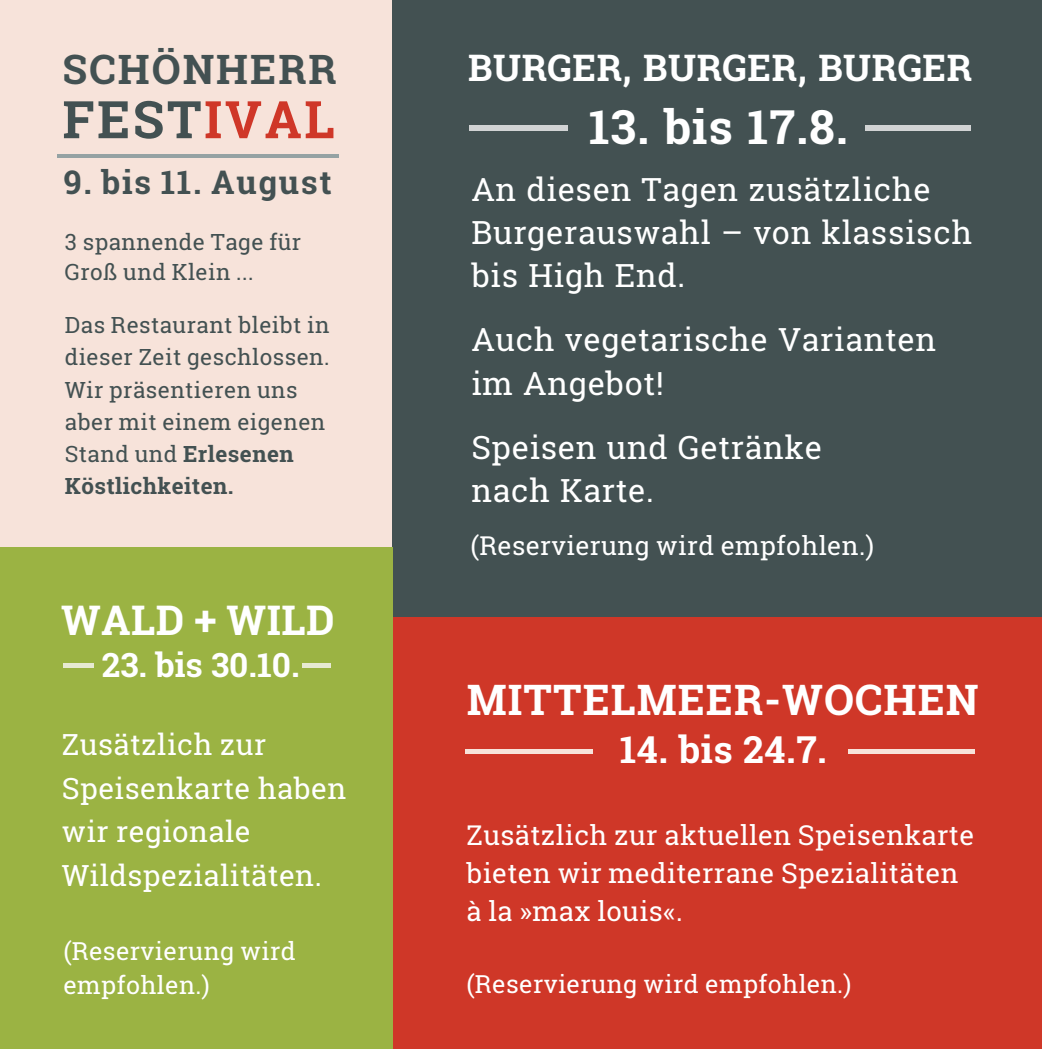
<style>
.page{position:relative;width:1042px;height:1049px;background:#fff}
.page>*{position:absolute;margin:0;border:0;box-sizing:border-box;transform-origin:0 0}
.t1{font:700 51.75px "Roboto Slab";letter-spacing:.05em;color:#435152}
.t2{font:700 47.25px "Roboto Slab";letter-spacing:.02em;color:#fff}
.t3{font:700 42.5px "Roboto Slab";letter-spacing:.025em;color:#fff}
.t4{font:700 41.25px "Roboto Slab";letter-spacing:.01em;color:#fff}
.t5{font:700 41px "Roboto Slab";letter-spacing:.05em;color:#435152}
.t6{font:700 37.5px "Roboto Slab";letter-spacing:.015em;color:#fff}
.t7{font:700 37px "Roboto Slab";letter-spacing:.015em;color:#fff}
.t8{font:700 33.5px "Roboto Slab";color:#fff}
.t9{font:700 32.75px "Roboto Slab";letter-spacing:.05em;color:#435152}
.t10{font:32.25px/43.2px "Roboto Slab";letter-spacing:.02em;color:#fff}
.t11{font:29.5px/43.5px "Roboto Slab";letter-spacing:.015em;color:#fff}
.t12{font:27.5px/37.8px "Roboto Slab";letter-spacing:.015em;color:#fff}
.t13{font:26.25px "Roboto Slab";letter-spacing:.015em;color:#fff}
.t14{font:25px/34.2px "Roboto Slab";letter-spacing:.015em;color:#fff}
.t15{font:22.5px/32px "Roboto Slab";letter-spacing:.02em;color:#435152}
.s1{color:#cf3728}
.s2{font-weight:700}
</style>
<div class="page">
<div style="left:0;top:0;width:393px;height:547px;background:#f7e3da"></div>
<div style="left:393px;top:0;width:649px;height:617px;background:#435152"></div>
<div style="left:468px;top:125px;width:99px;height:6px;background:#d1d3d4"></div>
<div style="left:865px;top:125px;width:106px;height:6px;background:#d1d3d4"></div>
<div style="left:393px;top:617px;width:649px;height:432px;background:#cf3728"></div>
<div style="left:0;top:547px;width:393px;height:502px;background:#9bb343"></div>
<hr style="left:303px;top:663px;width:28px;height:4px;background:#e7ead2">
<hr style="left:63px;top:663px;width:30px;height:4px;background:#e7ead2">
<hr style="left:848px;top:750px;width:127px;height:4px;background:#f7e3da">
<hr style="left:465px;top:750px;width:128px;height:4px;background:#f7e3da">
<hr style="left:57px;top:154px;width:281px;height:4px;background:#95a2a3">
<h3 class="t5" style="left:63px;top:53px;width:276px">SCHÖNHERR</h3>
<h1 class="t1" style="left:63px;top:99px;width:274px">FEST<span class="s1">IVAL</span></h1>
<h3 class="t9" style="left:63px;top:169px;width:270px">9. bis 11. August</h3>
<p class="t15" style="left:65px;top:229px;width:238px;line-height:29.8px">3 spannende Tage für<br>Groß und Klein ...</p>
<p class="t15" style="left:65px;top:311px;width:266px">Das Restaurant bleibt in dieser Zeit geschlossen.<br>Wir präsentieren uns aber mit einem eigenen<br>Stand und <span class="s2">Erlesenen<br>Köstlichkeiten.</span></p>
<h3 class="t4" style="left:61px;top:603px;width:275px">WALD + WILD</h3>
<h3 class="t8" style="left:102px;top:651px;width:199px">23. bis 30.10.</h3>
<h3 class="t11" style="left:62px;top:725px;width:286px">Zusätzlich zur<br>Speisenkarte haben wir regionale<br>Wildspezialitäten.</h3>
<p class="t14" style="left:63px;top:935px;width:234px">(Reservierung wird empfohlen.)</p>
<h3 class="t7" style="left:468px;top:53px;width:505px">BURGER, BURGER, BURGER</h3>
<h2 class="t2" style="left:589px;top:108px;width:261px">13. bis 17.8.</h2>
<h3 class="t10" style="left:471px;top:170px;width:502px">An diesen Tagen zusätzliche<br>Burgerauswahl – von klassisch bis High End.</h3>
<h3 class="t10" style="left:471px;top:321px;width:466px">Auch vegetarische Varianten im Angebot!</h3>
<h3 class="t10" style="left:471px;top:428px;width:352px">Speisen und Getränke nach Karte.</h3>
<p class="t13" style="left:470px;top:535px;width:405px">(Reservierung wird empfohlen.)</p>
<h3 class="t3" style="left:467px;top:682px;width:513px">MITTELMEER-WOCHEN</h3>
<h3 class="t6" style="left:620px;top:734px;width:208px">14. bis 24.7.</h3>
<p class="t12" style="left:466px;top:819px;width:509px">Zusätzlich zur aktuellen Speisenkarte bieten wir mediterrane Spezialitäten à la »max louis«.</p>
<p class="t14" style="left:466px;top:969px;width:386px">(Reservierung wird empfohlen.)</p>
</div>
